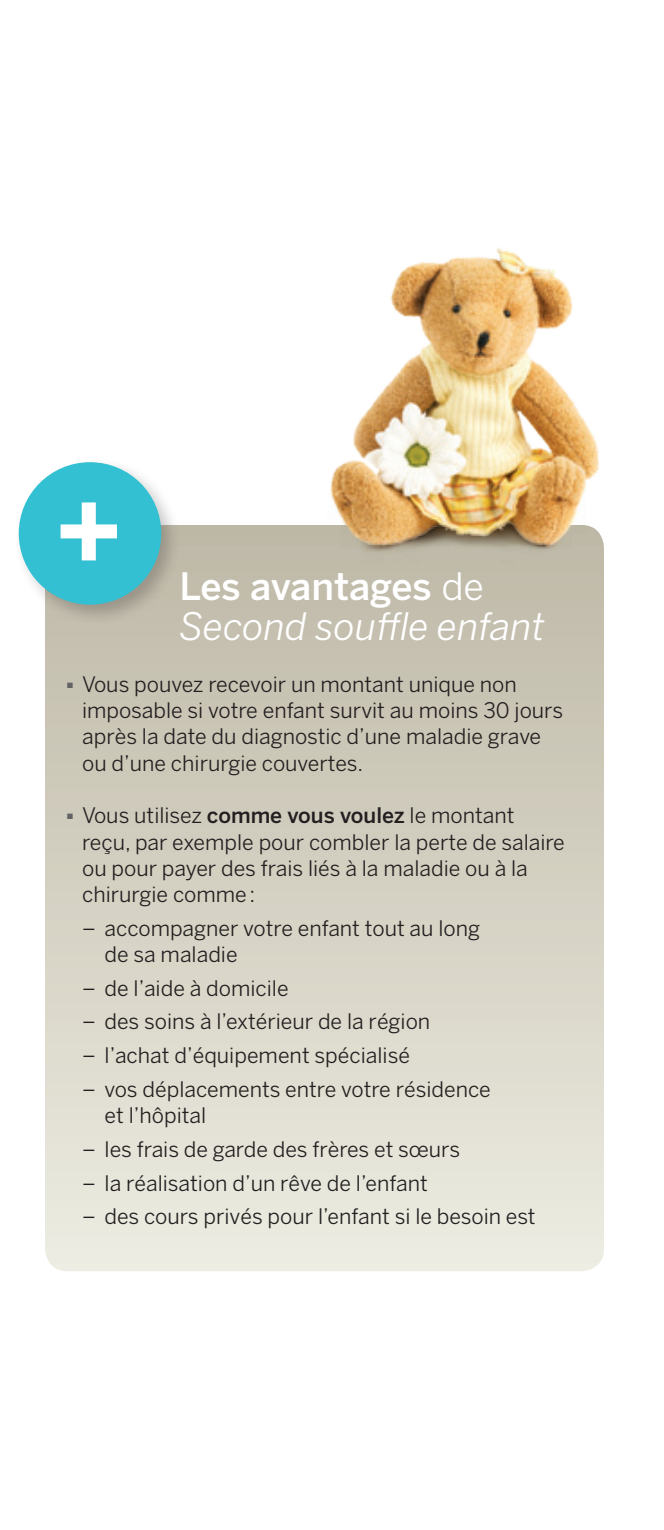
<style>
.page{position:relative;width:664px;height:1530px;background:#fff}
.page>*{position:absolute;margin:0;border:0;box-sizing:border-box;transform-origin:0 0}
.t1{font:700 110px "Benton Sans";color:#fff}
.t2{font:italic 37.5px/40px "Benton Sans";color:#fff}
.t3{font:21.25px/26.2px "Benton Sans";color:#231f20}
.s1{font-weight:500;font-style:normal}
.s2{font-style:normal}
.s3{font-weight:500}
</style>
<div class="page">
<svg style="left:45px;top:525px;width:559px;height:746px;background:#d6d3c5"></svg>
<div style="left:12px;top:456px;width:171px;height:170px;background:#231f20;opacity:.25"></div>
<div style="left:19px;top:462px;width:142px;height:143px;background:#32c0d2;border-radius:50%"></div>
<img style="left:226px;top:248px;width:378px;height:320px">
<h1 class="t1" style="left:53px;top:464px;width:73px">+</h1>
<h2 class="t2" style="left:180px;top:566px;width:367px"><span class="s1">Les avantages</span> <span class="s2">de<br></span>Second souffle enfant</h2>
<p class="t3" style="left:82px;top:671px;width:482px;text-indent:-15px"><sup>■</sup> Vous pouvez recevoir un montant unique non imposable si votre enfant survit au moins 30 jours après la date du diagnostic d’une maladie grave ou d’une chirurgie couvertes.</p>
<p class="t3" style="left:82px;top:802px;width:484px;text-indent:-15px"><sup>■</sup> Vous utilisez <span class="s3">comme vous voulez</span> le montant reçu, par exemple pour combler la perte de salaire ou pour payer des frais liés à la maladie ou à la chirurgie comme:</p>
<p class="t3" style="left:105px;top:915px;width:377px;text-indent:-23px">– accompagner votre enfant tout au long de sa maladie</p>
<p class="t3" style="left:82px;top:975px;width:208px">– de l’aide à domicile</p>
<p class="t3" style="left:82px;top:1008px;width:350px">– des soins à l’extérieur de la région</p>
<p class="t3" style="left:82px;top:1042px;width:329px">– l’achat d’équipement spécialisé</p>
<p class="t3" style="left:105px;top:1076px;width:388px;text-indent:-23px">– vos déplacements entre votre résidence et l’hôpital</p>
<p class="t3" style="left:82px;top:1136px;width:379px">– les frais de garde des frères et sœurs</p>
<p class="t3" style="left:82px;top:1170px;width:347px">– la réalisation d’un rêve de l’enfant</p>
<p class="t3" style="left:82px;top:1203px;width:455px">– des cours privés pour l’enfant si le besoin est</p>
</div>
